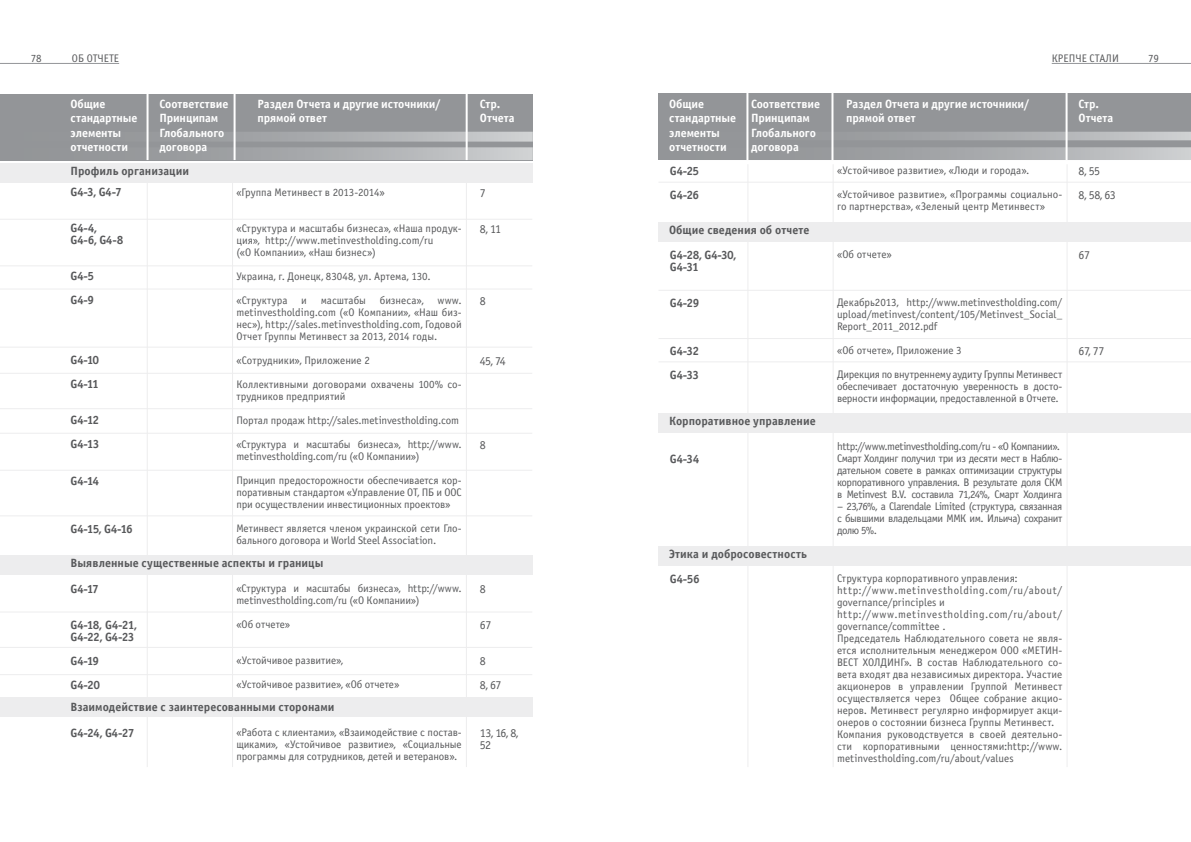
<style>
.page{position:relative;width:1191px;height:842px;background:#fff}
.page>*{position:absolute;margin:0;border:0;box-sizing:border-box;transform-origin:0 0}
.t1{font:700 12px/24px "Officina Sans C";color:#58595b}
.t2{font:700 12px/14.4px "Officina Sans C";letter-spacing:-.005em;color:#fff}
.t3{font:12px/24px "Officina Sans C";letter-spacing:-.05em;color:#58595b}
.t4{font:700 12px/12px "Officina Sans C";letter-spacing:-.045em;color:#58595b}
.t5{font:11px/12px "Officina Sans C";letter-spacing:-.005em;color:#58595b}
.t6{font:11px/12px "Officina Sans C";letter-spacing:-.04em;color:#58595b}
</style>
<div class="page">
<hr style="left:147px;top:164px;width:1px;height:603px;background:#ededee">
<hr style="left:0;top:219px;width:532px;height:1px;background:#ededee">
<hr style="left:0;top:265px;width:532px;height:1px;background:#ededee">
<hr style="left:0;top:289px;width:532px;height:1px;background:#ededee">
<hr style="left:0;top:347px;width:532px;height:1px;background:#ededee">
<hr style="left:0;top:373px;width:532px;height:1px;background:#ededee">
<hr style="left:0;top:408px;width:532px;height:1px;background:#ededee">
<hr style="left:0;top:470px;width:532px;height:1px;background:#ededee">
<hr style="left:0;top:433px;width:532px;height:1px;background:#ededee">
<hr style="left:0;top:515px;width:532px;height:1px;background:#ededee">
<hr style="left:0;top:611px;width:532px;height:1px;background:#ededee">
<hr style="left:0;top:647px;width:532px;height:1px;background:#ededee">
<hr style="left:0;top:674px;width:532px;height:1px;background:#ededee">
<hr style="left:232px;top:164px;width:1px;height:603px;background:#ededee">
<hr style="left:466px;top:164px;width:1px;height:603px;background:#ededee">
<div style="left:0;top:94px;width:532px;height:66px;background:#939598"></div>
<svg style="left:148px;top:132px;width:385px;height:28px"></svg>
<hr style="left:146px;top:93px;width:2px;height:67px;background:#fff">
<hr style="left:233px;top:93px;width:2px;height:67px;background:#fff">
<hr style="left:465px;top:93px;width:2px;height:67px;background:#fff">
<div style="left:0;top:163px;width:532px;height:19px;background:#ededee"></div>
<div style="left:0;top:555px;width:532px;height:20px;background:#ededee"></div>
<div style="left:0;top:697px;width:532px;height:20px;background:#ededee"></div>
<hr style="left:0;top:63px;width:119px;height:1px;background:#939598">
<hr style="left:1051px;top:63px;width:140px;height:1px;background:#939598">
<hr style="left:747px;top:164px;width:1px;height:603px;background:#ededee">
<hr style="left:658px;top:182px;width:533px;height:1px;background:#ededee">
<hr style="left:658px;top:290px;width:533px;height:1px;background:#ededee">
<hr style="left:658px;top:338px;width:533px;height:1px;background:#ededee">
<hr style="left:658px;top:361px;width:533px;height:1px;background:#ededee">
<hr style="left:832px;top:164px;width:1px;height:603px;background:#ededee">
<hr style="left:1066px;top:164px;width:1px;height:603px;background:#ededee">
<div style="left:658px;top:94px;width:533px;height:66px;background:#939598"></div>
<svg style="left:748px;top:132px;width:443px;height:28px"></svg>
<hr style="left:1065px;top:93px;width:2px;height:67px;background:#fff">
<hr style="left:831px;top:93px;width:2px;height:67px;background:#fff">
<hr style="left:746px;top:93px;width:2px;height:67px;background:#fff">
<div style="left:658px;top:222px;width:533px;height:20px;background:#ededee"></div>
<div style="left:658px;top:413px;width:533px;height:20px;background:#ededee"></div>
<div style="left:658px;top:546px;width:533px;height:19px;background:#ededee"></div>
<p class="t5" style="left:31px;top:52px;width:13px">78</p>
<p class="t5" style="left:72px;top:53px;width:49px">ОБ ОТЧЕТЕ</p>
<p class="t5" style="left:1051px;top:53px;width:69px">КРЕПЧЕ СТАЛИ</p>
<p class="t5" style="left:1148px;top:52px;width:12px">79</p>
<p class="t2" style="left:71px;top:97px;width:68px">Общие стандартные элементы отчетности</p>
<p class="t2" style="left:159px;top:97px;width:70px">Соответствие<br>Принципам<br>Глобального договора</p>
<p class="t2" style="left:257px;top:97px;width:185px">Раздел Отчета и другие источники/ прямой ответ</p>
<p class="t2" style="left:480px;top:97px;width:36px">Стр.<br>Отчета</p>
<p class="t1" style="left:71px;top:159px;width:120px">Профиль организации</p>
<p class="t1" style="left:71px;top:181px;width:53px">G4-3, G4-7</p>
<p class="t1" style="left:71px;top:223px;width:54px;line-height:12px">G4-4,<br>G4-6, G4-8</p>
<p class="t1" style="left:71px;top:265px;width:25px">G4-5<br>G4-9</p>
<p class="t5" style="left:236px;top:187px;width:150px">«Группа Метинвест в 2013-2014»</p>
<p class="t5" style="left:236px;top:223px;width:227px">«Структура и масштабы бизнеса», «Наша продук&shy;ция», http://www.metinvestholding.com/ru<br>(«О Компании», «Наш бизнес»)</p>
<p class="t5" style="left:236px;top:265px;width:227px;line-height:24px">Украина, г. Донецк, 83048, ул. Артема, 130. «Структура и масштабы бизнеса», www.</p>
<p class="t5" style="left:236px;top:307px;width:227px;text-align:justify">metinvestholding.com («О Компании», «Наш биз&shy;нес»), http://sales.metinvestholding.com, Годовой Отчет Группы Метинвест за 2013, 2014 годы.</p>
<p class="t5" style="left:236px;top:349px;width:227px;line-height:24px">«Сотрудники», Приложение 2<br>Коллективными договорами охвачены 100% со-</p>
<p class="t5" style="left:236px;top:385px;width:227px;line-height:24px">трудников предприятий<br>Портал продаж http://sales.metinvestholding.com «Структура и масштабы бизнеса», http://www.</p>
<p class="t5" style="left:236px;top:445px;width:227px;line-height:24px">metinvestholding.com/ru («О Компании»)<br>Принцип предосторожности обеспечивается кор-</p>
<p class="t5" style="left:236px;top:487px;width:227px">поративным стандартом «Управление ОТ, ПБ и ООС при осуществлении инвестиционных проектов»</p>
<p class="t5" style="left:236px;top:523px;width:227px">Метинвест является членом украинской сети Гло&shy;бального договора и World Steel Association.</p>
<p class="t5" style="left:236px;top:583px;width:227px">«Cтруктура и масштабы бизнеса», http://www. metinvestholding.com/ru («О Компании»)</p>
<p class="t5" style="left:236px;top:619px;width:55px">«Об отчете»</p>
<p class="t5" style="left:236px;top:649px;width:164px;line-height:24px">«Устойчивое развитие», «Устойчивое развитие», «Об отчете»</p>
<p class="t5" style="left:236px;top:727px;width:227px;text-align:justify">«Работа с клиентами», «Взаимодействие с постав&shy;щиками», «Устойчивое развитие», «Социальные программы для сотрудников, детей и ветеранов».</p>
<p class="t1" style="left:71px;top:349px;width:30px">G4-10<br>G4-11</p>
<p class="t1" style="left:71px;top:409px;width:30px">G4-12<br>G4-13</p>
<p class="t1" style="left:71px;top:469px;width:30px">G4-14</p>
<p class="t1" style="left:71px;top:517px;width:64px">G4-15, G4-16</p>
<p class="t1" style="left:71px;top:551px;width:254px">Выявленные существенные аспекты и границы</p>
<p class="t1" style="left:71px;top:577px;width:30px">G4-17</p>
<p class="t4" style="left:71px;top:619px;width:68px">G4-18, G4-21,<br>G4-22, G4-23</p>
<p class="t1" style="left:71px;top:649px;width:31px">G4-19<br>G4-20</p>
<p class="t1" style="left:71px;top:721px;width:65px">G4-24, G4-27</p>
<p class="t1" style="left:71px;top:695px;width:265px">Взаимодействие с заинтересованными сторонами</p>
<p class="t3" style="left:480px;top:181px;width:7px">7</p>
<p class="t3" style="left:480px;top:217px;width:23px">8, 11</p>
<p class="t3" style="left:480px;top:289px;width:7px">8</p>
<p class="t3" style="left:480px;top:349px;width:27px">45, 74</p>
<p class="t3" style="left:480px;top:433px;width:7px">8</p>
<p class="t3" style="left:480px;top:577px;width:7px">8</p>
<p class="t3" style="left:480px;top:613px;width:13px">67</p>
<p class="t3" style="left:480px;top:649px;width:23px">8<br>8, 67</p>
<p class="t3" style="left:480px;top:727px;width:40px;line-height:12px">13, 16, 8,<br>52</p>
<p class="t2" style="left:669px;top:97px;width:68px">Общие стандартные элементы отчетности</p>
<p class="t2" style="left:751px;top:97px;width:70px">Соответствие<br>Принципам<br>Глобального договора</p>
<p class="t2" style="left:846px;top:97px;width:185px">Раздел Отчета и другие источники/ прямой ответ</p>
<p class="t2" style="left:1078px;top:97px;width:36px">Стр.<br>Отчета</p>
<p class="t1" style="left:670px;top:159px;width:31px">G4-25<br>G4-26</p>
<p class="t1" style="left:669px;top:219px;width:142px">Общие сведения об отчете</p>
<p class="t4" style="left:670px;top:249px;width:68px">G4-28, G4-30,<br>G4-31</p>
<p class="t1" style="left:670px;top:291px;width:31px">G4-29</p>
<p class="t1" style="left:670px;top:339px;width:31px">G4-32<br>G4-33</p>
<p class="t1" style="left:669px;top:409px;width:148px">Корпоративное управление</p>
<p class="t1" style="left:670px;top:447px;width:31px">G4-34</p>
<p class="t1" style="left:669px;top:542px;width:139px">Этика и добросовестность</p>
<p class="t1" style="left:670px;top:567px;width:31px">G4-56</p>
<p class="t5" style="left:837px;top:159px;width:227px;line-height:24px">«Устойчивое развитие», «Люди и города». «Устойчивое развитие», «Программы социально-</p>
<p class="t5" style="left:837px;top:201px;width:210px">го партнерства», «Зеленый центр Метинвест»</p>
<p class="t5" style="left:837px;top:249px;width:56px">«Об отчете»</p>
<p class="t5" style="left:837px;top:297px;width:227px;text-align:justify">Декабрь2013, http://www.metinvestholding.com/ upload/metinvest/content/105/Metinvest_Social_ Report_2011_2012.pdf</p>
<p class="t5" style="left:837px;top:339px;width:227px;line-height:24px">«Об отчете», Приложение 3<br>Дирекция по внутреннему аудиту Группы Метинвест</p>
<p class="t5" style="left:837px;top:381px;width:227px">обеспечивает достаточную уверенность в досто&shy;верности информации, предоставленной в Отчете.</p>
<p class="t6" style="left:837px;top:441px;width:227px">http://www.metinvestholding.com/ru - «О Компании».<br>Смарт Холдинг получил три из десяти мест в Наблю&shy;дательном совете в рамках оптимизации структуры корпоративного управления. В результате доля СКМ в Metinvest B.V. составила 71,24%, Смарт Холдинга</p>
<p class="t5" style="left:837px;top:501px;width:227px;text-align:justify">– 23,76%, а Clarendale Limited (структура, связанная с бывшими владельцами ММК им. Ильича) сохранит долю 5%.</p>
<p class="t5" style="left:837px;top:573px;width:227px">Структура корпоративного управления: http://www.metinvestholding.com/ru/about/ governance/principles и http://www.metinvestholding.com/ru/about/ governance/committee .<br>Председатель Наблюдательного совета не явля&shy;ется исполнительным менеджером ООО «МЕТИН-ВЕСТ ХОЛДИНГ». В состав Наблюдательного со&shy;вета входят два независимых директора. Участие акционеров в управлении Группой Метинвест осуществляется через Общее собрание акцио&shy;неров. Метинвест регулярно информирует акци&shy;онеров о состоянии бизнеса Группы Метинвест.<br>Компания руководствуется в своей деятельно&shy;сти корпоративными ценностями:http://www. metinvestholding.com/ru/about/values</p>
<p class="t3" style="left:1078px;top:159px;width:39px">8, 55<br>8, 58, 63</p>
<p class="t3" style="left:1078px;top:243px;width:13px">67</p>
<p class="t3" style="left:1078px;top:339px;width:27px">67, 77</p>
</div>
